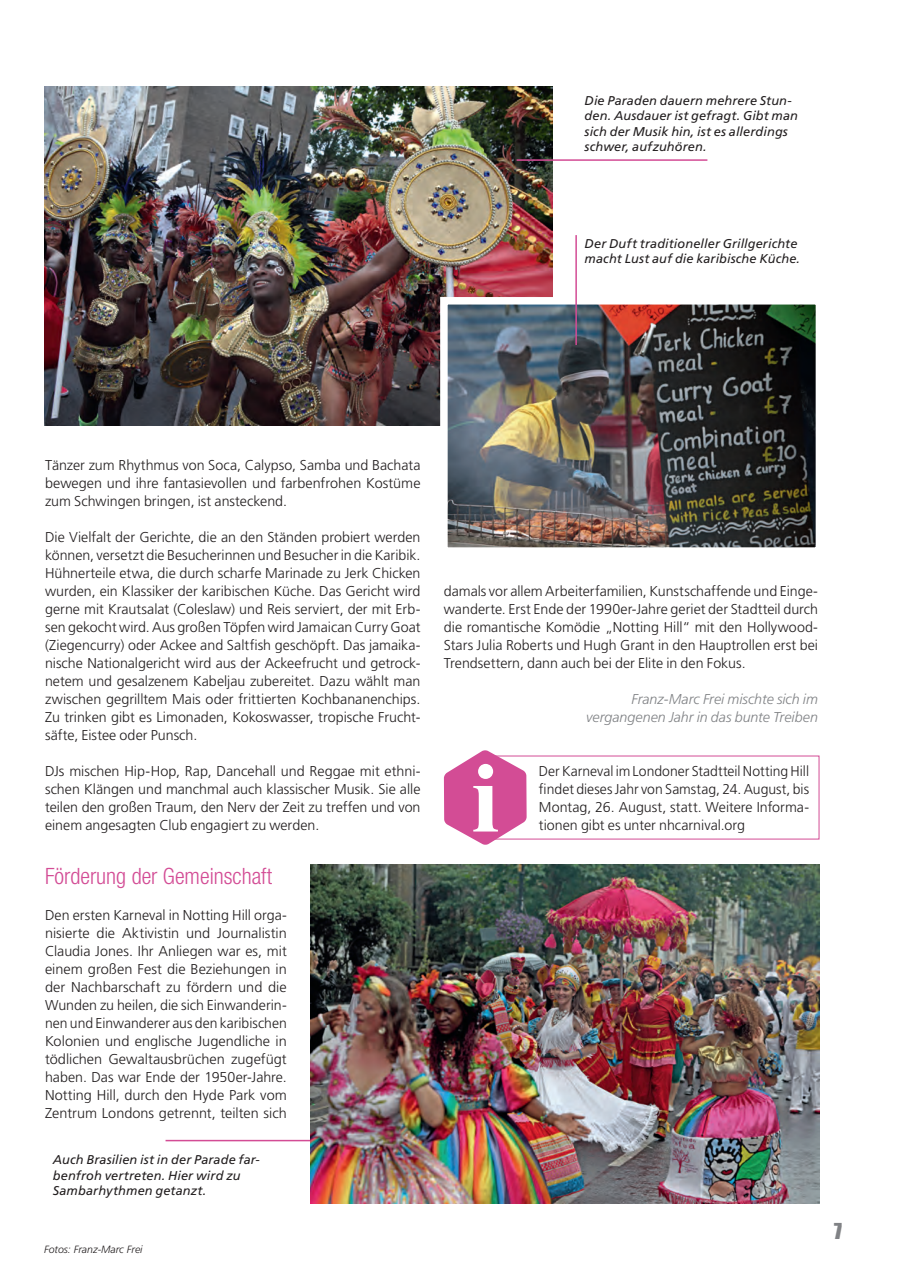
<style>
.page{position:relative;width:897px;height:1267px;background:#fff}
.page>*{position:absolute;margin:0;border:0;box-sizing:border-box;transform-origin:0 0}
.Zwischenüberschrift{font:300 condensed 22.5px "Helvetica Neue LT Pro";color:#d34c95}
.t1{font:22.5px "Impact LT Std";color:#808285}
.Fließtext{font:300 14.25px/18px "Frutiger LT Pro";color:#231f20;text-align:justify}
.Autor{font:italic 300 14.25px/18px "Frutiger LT Pro";color:#808285;text-align:right}
.BU{font:italic 12.75px/15.3px "Frutiger LT Pro";letter-spacing:.01em;color:#231f20}
.Fotonachweis{font:italic 300 10.5px "Frutiger LT Std";color:#231f20}
</style>
<div class="page">
<svg style="left:444px;top:750px;width:82px;height:95px"></svg>
<hr style="left:165px;top:1139px;width:191px;height:2px;background:#d34c95">
<img style="left:310px;top:864px;width:509px;height:339px">
<img style="left:44px;top:87px;width:508px;height:339px">
<img style="left:449px;top:306px;width:365px;height:240px">
<div style="left:440px;top:297px;width:383px;height:258px;border:8px solid #fff"></div>
<hr style="left:516px;top:159px;width:191px;height:2px;background:#d34c95">
<hr style="left:575px;top:235px;width:2px;height:110px;background:#d34c95">
<p class="BU" style="left:584px;top:93px;width:215px">Die Paraden dauern mehrere Stun&shy;den. Ausdauer ist gefragt. Gibt man sich der Musik hin, ist es allerdings schwer, aufzuhören.</p>
<p class="BU" style="left:584px;top:235px;width:217px">Der Duft traditioneller Grillgerichte macht Lust auf die karibische Küche.</p>
<p class="Fließtext" style="left:45px;top:456px;width:377px">Tänzer zum Rhythmus von Soca, Calypso, Samba und Bachata bewegen und ihre fantasievollen und farbenfrohen Kostüme zum Schwingen bringen, ist ansteckend.</p>
<p class="Fließtext" style="left:45px;top:528px;width:377px">Die Vielfalt der Gerichte, die an den Ständen probiert werden können, versetzt die Besucherinnen und Besucher in die Karibik.<br>Hühnerteile etwa, die durch scharfe Marinade zu Jerk Chicken wurden, ein Klassiker der karibischen Küche. Das Gericht wird gerne mit Krautsalat (Coleslaw) und Reis serviert, der mit Erb&shy;sen gekocht wird. Aus großen Töpfen wird Jamaican Curry Goat (Ziegencurry) oder Ackee and Saltfish geschöpft. Das jamaika&shy;nische Nationalgericht wird aus der Ackeefrucht und getrock&shy;netem und gesalzenem Kabeljau zubereitet. Dazu wählt man zwischen gegrilltem Mais oder frittierten Kochbananenchips.<br>Zu trinken gibt es Limonaden, Kokoswasser, tropische Frucht&shy;säfte, Eistee oder Punsch.</p>
<p class="Fließtext" style="left:45px;top:762px;width:377px">DJs mischen Hip-Hop, Rap, Dancehall und Reggae mit ethni&shy;schen Klängen und manchmal auch klassischer Musik. Sie alle teilen den großen Traum, den Nerv der Zeit zu treffen und von einem angesagten Club engagiert zu werden.</p>
<p class="Zwischenüberschrift" style="left:45px;top:863px;width:229px">Förderung der Gemeinschaft</p>
<p class="Fließtext" style="left:45px;top:906px;width:243px">Den ersten Karneval in Notting Hill orga&shy;nisierte die Aktivistin und Journalistin Claudia Jones. Ihr Anliegen war es, mit einem großen Fest die Beziehungen in der Nachbarschaft zu fördern und die Wunden zu heilen, die sich Einwanderin&shy;nen und Einwanderer aus den karibischen Kolonien und englische Jugendliche in tödlichen Gewaltausbrüchen zugefügt haben. Das war Ende der 1950er-Jahre.<br>Notting Hill, durch den Hyde Park vom Zentrum Londons getrennt, teilten sich</p>
<p class="BU" style="left:53px;top:1152px;width:208px">Auch Brasilien ist in der Parade far&shy;benfroh vertreten. Hier wird zu<br>Sambarhythmen getanzt.</p>
<p class="Fotonachweis" style="left:44px;top:1242px;width:100px">Fotos: Franz-Marc Frei</p>
<p class="Fließtext" style="left:444px;top:582px;width:375px">damals vor allem Arbeiterfamilien, Kunstschaffende und Einge&shy;wanderte. Erst Ende der 1990er-Jahre geriet der Stadtteil durch die romantische Komödie „Notting Hill“ mit den Hollywood-Stars Julia Roberts und Hugh Grant in den Hauptrollen erst bei Trendsettern, dann auch bei der Elite in den Fokus.</p>
<p class="Autor" style="left:586px;top:690px;width:233px">Franz-Marc Frei mischte sich im vergangenen Jahr in das bunte Treiben</p>
<p class="Fließtext" style="left:539px;top:762px;width:272px">Der Karneval im Londoner Stadtteil Notting Hill findet dieses Jahr von Samstag, 24. August, bis Montag, 26. August, statt. Weitere Informa&shy;tionen gibt es unter nhcarnival.org</p>
<h1 class="t1" style="left:833px;top:1218px;width:10px">7</h1>
</div>
